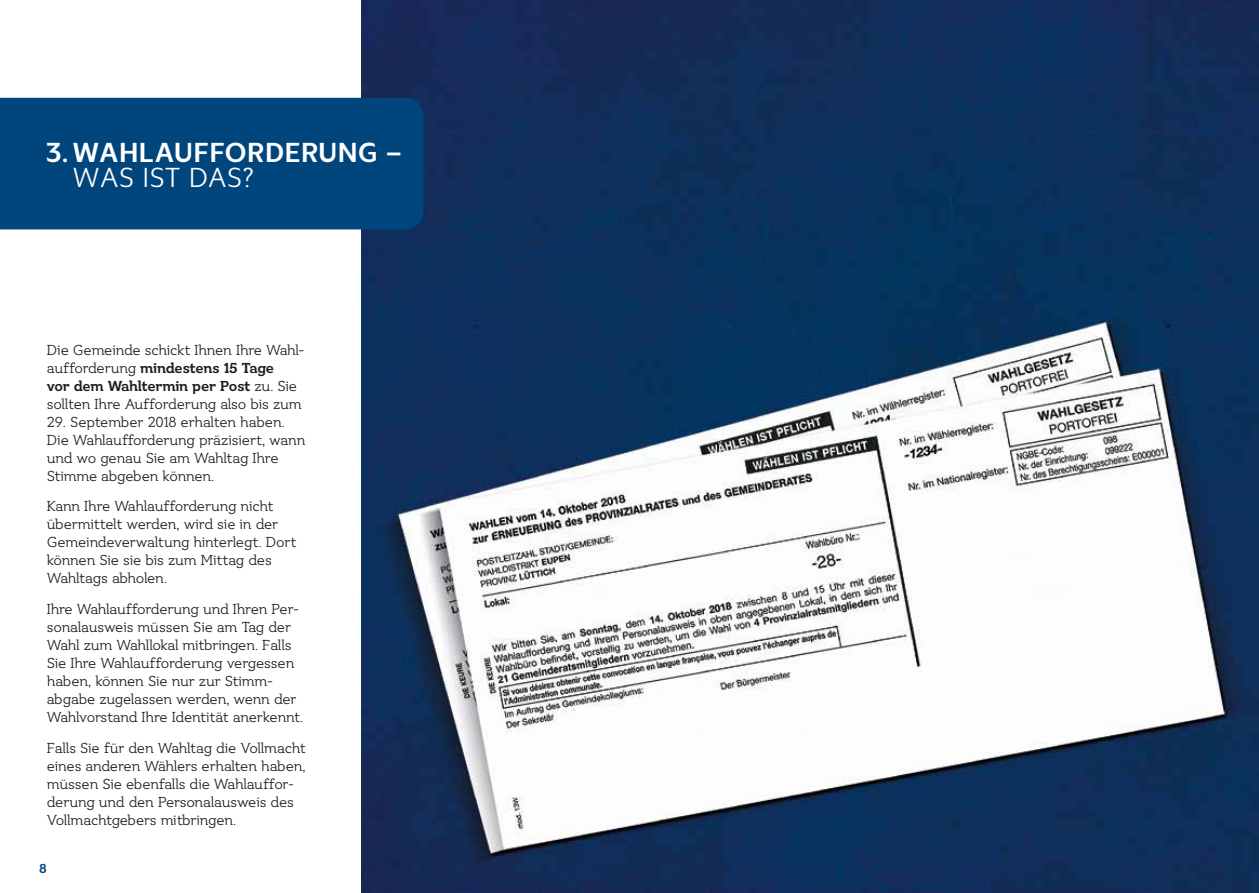
<style>
.page{position:relative;width:1259px;height:893px;background:#fff}
.page>*{position:absolute;margin:0;border:0;box-sizing:border-box;transform-origin:0 0}
.t1{font:700 28.5px "Ostbe Sans";letter-spacing:.01em;color:#fff}
.t2{font:28.5px "Ostbe Sans";letter-spacing:-.02em;color:#fff}
.t3{font:15px/18px "Ostbe Serif";letter-spacing:-.02em;color:#1d1d1b}
.t4{font:700 13.5px "Ostbe Serif";color:#00457c}
.s1{font-weight:700}
</style>
<div class="page">
<img style="left:361px;top:0;width:898px;height:893px">
<div style="left:0;top:98px;width:423px;height:131px;background:#00457c"></div>
<h1 class="t1" style="left:46px;top:136px;width:358px">3.WAHLAUFFORDERUNG –</h1>
<h1 class="t2" style="left:72px;top:162px;width:183px">WAS IST DAS?</h1>
<p class="t3" style="left:47px;top:341px;width:259px">Die Gemeinde schickt Ihnen Ihre Wahl&shy;aufforderung <span class="s1">mindestens 15 Tage<br>vor dem Wahltermin per Post</span> zu. Sie sollten Ihre Aufforderung also bis zum</p>
<p class="t3" style="left:47px;top:413px;width:260px">29. September 2018 erhalten haben.<br>Die Wahlaufforderung präzisiert, wann und wo genau Sie am Wahltag Ihre<br>Stimme abgeben können.</p>
<p class="t3" style="left:47px;top:498px;width:251px">Kann Ihre Wahlaufforderung nicht übermittelt werden, wird sie in der<br>Gemeindeverwaltung hinterlegt. Dort können Sie sie bis zum Mittag des<br>Wahltags abholen.</p>
<p class="t3" style="left:47px;top:601px;width:258px">Ihre Wahlaufforderung und Ihren Per&shy;sonalausweis müssen Sie am Tag der Wahl zum Wahllokal mitbringen. Falls Sie Ihre Wahlaufforderung vergessen haben, können Sie nur zur Stimm&shy;abgabe zugelassen werden, wenn der Wahlvorstand Ihre Identität anerkennt.</p>
<p class="t3" style="left:47px;top:740px;width:260px">Falls Sie für den Wahltag die Vollmacht eines anderen Wählers erhalten haben, müssen Sie ebenfalls die Wahlauffor&shy;derung und den Personalausweis des Vollmachtgebers mitbringen.</p>
<p class="t4" style="left:39px;top:861px;width:9px">8</p>
</div>
